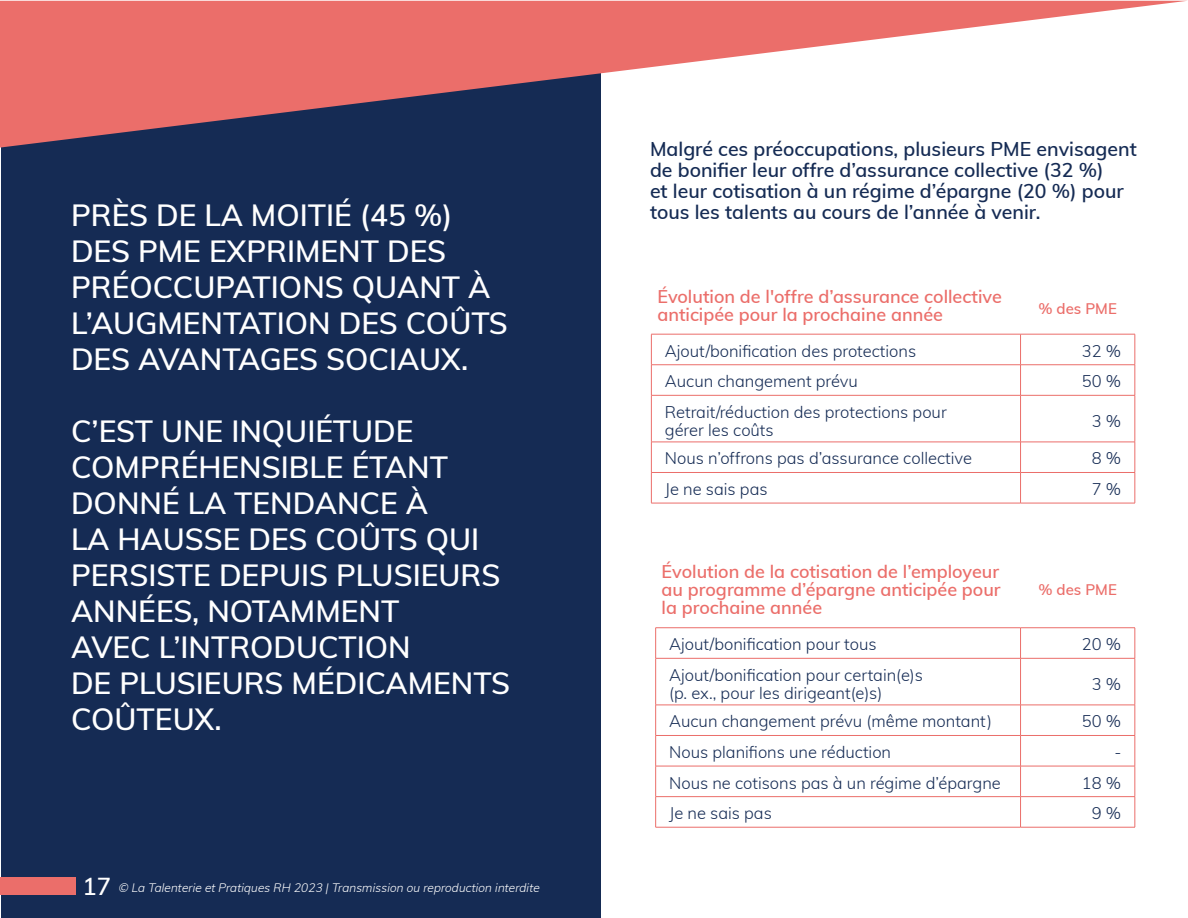
<style>
.page{position:relative;width:1188px;height:918px;background:#fff}
.page>*{position:absolute;margin:0;border:0;box-sizing:border-box;transform-origin:0 0}
.t1{font:600 30px/36px "Muli";color:#fff}
.t2{font:600 19.5px/21px "Muli";color:#152b54}
.t3{font:600 18px/18px "Muli";color:#eb6e6a}
.t4{font:300 16.5px/18px "Muli";color:#152b54}
.t5{font:600 15px "Muli";color:#eb6e6a}
.t6{font:italic 300 12px "Muli";color:#fff}
.s1{font-weight:600;font-style:normal;font-size:24px}
</style>
<div class="page">
<div style="left:1px;top:1px;width:599px;height:916px;background:#152b54"></div>
<svg style="left:651px;top:333px;width:484px;height:170px"></svg>
<hr style="left:651px;top:334px;width:370px;height:1px;background:#eb6e6a">
<hr style="left:651px;top:334px;width:1px;height:31px;background:#eb6e6a">
<hr style="left:1020px;top:334px;width:1px;height:31px;background:#eb6e6a">
<hr style="left:1135px;top:334px;width:1px;height:31px;background:#eb6e6a">
<hr style="left:651px;top:364px;width:370px;height:1px;background:#eb6e6a">
<hr style="left:651px;top:365px;width:1px;height:30px;background:#eb6e6a">
<hr style="left:1021px;top:364px;width:114px;height:1px;background:#eb6e6a">
<hr style="left:1020px;top:365px;width:1px;height:30px;background:#eb6e6a">
<hr style="left:1135px;top:365px;width:1px;height:30px;background:#eb6e6a">
<hr style="left:651px;top:395px;width:370px;height:1px;background:#eb6e6a">
<hr style="left:651px;top:396px;width:1px;height:46px;background:#eb6e6a">
<hr style="left:1021px;top:395px;width:114px;height:1px;background:#eb6e6a">
<hr style="left:1020px;top:396px;width:1px;height:46px;background:#eb6e6a">
<hr style="left:1135px;top:396px;width:1px;height:46px;background:#eb6e6a">
<hr style="left:651px;top:442px;width:370px;height:1px;background:#eb6e6a">
<hr style="left:651px;top:442px;width:1px;height:30px;background:#eb6e6a">
<hr style="left:1021px;top:442px;width:114px;height:1px;background:#eb6e6a">
<hr style="left:1020px;top:442px;width:1px;height:30px;background:#eb6e6a">
<hr style="left:1135px;top:442px;width:1px;height:30px;background:#eb6e6a">
<hr style="left:651px;top:472px;width:370px;height:1px;background:#eb6e6a">
<hr style="left:651px;top:473px;width:1px;height:30px;background:#eb6e6a">
<hr style="left:1021px;top:472px;width:114px;height:1px;background:#eb6e6a">
<hr style="left:1020px;top:473px;width:1px;height:30px;background:#eb6e6a">
<hr style="left:1135px;top:473px;width:1px;height:30px;background:#eb6e6a">
<hr style="left:651px;top:503px;width:370px;height:1px;background:#eb6e6a">
<hr style="left:1021px;top:503px;width:114px;height:1px;background:#eb6e6a">
<hr style="left:1021px;top:334px;width:114px;height:1px;background:#eb6e6a">
<svg style="left:0;top:1px;width:1185px;height:147px;fill:#eb6e6a"></svg>
<div style="left:0;top:878px;width:76px;height:17px;background:#eb6e6a"></div>
<svg style="left:656px;top:628px;width:479px;height:199px"></svg>
<hr style="left:655px;top:627px;width:366px;height:1px;background:#eb6e6a">
<hr style="left:655px;top:628px;width:1px;height:30px;background:#eb6e6a">
<hr style="left:1020px;top:628px;width:1px;height:30px;background:#eb6e6a">
<hr style="left:1135px;top:628px;width:1px;height:30px;background:#eb6e6a">
<hr style="left:655px;top:658px;width:366px;height:1px;background:#eb6e6a">
<hr style="left:655px;top:659px;width:1px;height:46px;background:#eb6e6a">
<hr style="left:1021px;top:658px;width:114px;height:1px;background:#eb6e6a">
<hr style="left:1020px;top:659px;width:1px;height:46px;background:#eb6e6a">
<hr style="left:1135px;top:659px;width:1px;height:46px;background:#eb6e6a">
<hr style="left:655px;top:705px;width:366px;height:1px;background:#eb6e6a">
<hr style="left:655px;top:705px;width:1px;height:30px;background:#eb6e6a">
<hr style="left:1021px;top:705px;width:114px;height:1px;background:#eb6e6a">
<hr style="left:1020px;top:705px;width:1px;height:30px;background:#eb6e6a">
<hr style="left:1135px;top:705px;width:1px;height:30px;background:#eb6e6a">
<hr style="left:655px;top:735px;width:366px;height:1px;background:#eb6e6a">
<hr style="left:655px;top:736px;width:1px;height:30px;background:#eb6e6a">
<hr style="left:1021px;top:735px;width:114px;height:1px;background:#eb6e6a">
<hr style="left:1020px;top:736px;width:1px;height:30px;background:#eb6e6a">
<hr style="left:1135px;top:736px;width:1px;height:30px;background:#eb6e6a">
<hr style="left:655px;top:766px;width:366px;height:1px;background:#eb6e6a">
<hr style="left:655px;top:766px;width:1px;height:30px;background:#eb6e6a">
<hr style="left:1021px;top:766px;width:114px;height:1px;background:#eb6e6a">
<hr style="left:1020px;top:766px;width:1px;height:30px;background:#eb6e6a">
<hr style="left:1135px;top:766px;width:1px;height:30px;background:#eb6e6a">
<hr style="left:655px;top:796px;width:366px;height:1px;background:#eb6e6a">
<hr style="left:655px;top:797px;width:1px;height:30px;background:#eb6e6a">
<hr style="left:1021px;top:796px;width:114px;height:1px;background:#eb6e6a">
<hr style="left:1020px;top:797px;width:1px;height:30px;background:#eb6e6a">
<hr style="left:1135px;top:797px;width:1px;height:30px;background:#eb6e6a">
<hr style="left:655px;top:827px;width:366px;height:1px;background:#eb6e6a">
<hr style="left:1021px;top:827px;width:114px;height:1px;background:#eb6e6a">
<hr style="left:1021px;top:627px;width:114px;height:1px;background:#eb6e6a">
<h1 class="t1" style="left:71px;top:196px;width:438px">PRÈS DE LA MOITIÉ (45 %)<br>DES PME EXPRIMENT DES<br>PRÉOCCUPATIONS QUANT À<br>L’AUGMENTATION DES COÛTS<br>DES AVANTAGES SOCIAUX.</h1>
<h1 class="t1" style="left:71px;top:412px;width:440px">C’EST UNE INQUIÉTUDE<br>COMPRÉHENSIBLE ÉTANT<br>DONNÉ LA TENDANCE À<br>LA HAUSSE DES COÛTS QUI<br>PERSISTE DEPUIS PLUSIEURS<br>ANNÉES, NOTAMMENT<br>AVEC L’INTRODUCTION<br>DE PLUSIEURS MÉDICAMENTS<br>COÛTEUX.</h1>
<p class="t6" style="left:83px;top:879px;width:461px"><span class="s1">1 7</span> © La Talenterie etPratiques RH 2023 |Transmission ou reproduction interdite</p>
<p class="t2" style="left:650px;top:137px;width:488px">Malgré ces préoccupations, plusieurs PME envisagent de bonifier leur offre d’assurance collective (32 %)<br>et leur cotisation à un régime d’épargne (20 %) pour tous les talents au cours de l’année à venir.</p>
<p class="t3" style="left:657px;top:286px;width:346px">Évolution de l'offre d’assurance collective anticipée pour la prochaine année</p>
<p class="t5" style="left:1038px;top:298px;width:80px">% des PME</p>
<p class="t4" style="left:665px;top:341px;width:253px">Ajout/bonification des protections</p>
<p class="t4" style="left:1082px;top:341px;width:41px">32 %</p>
<p class="t4" style="left:665px;top:372px;width:195px">Aucun changement prévu</p>
<p class="t4" style="left:1082px;top:372px;width:41px">50 %</p>
<p class="t4" style="left:665px;top:402px;width:283px">Retrait/réduction des protections pour gérer les coûts</p>
<p class="t4" style="left:1092px;top:411px;width:31px">3 %</p>
<p class="t4" style="left:665px;top:449px;width:309px">Nous n’offrons pas d’assurance collective</p>
<p class="t4" style="left:1092px;top:449px;width:31px">8 %</p>
<p class="t4" style="left:665px;top:479px;width:104px">Je ne sais pas</p>
<p class="t4" style="left:1092px;top:479px;width:31px">7 %</p>
<p class="t3" style="left:662px;top:562px;width:341px;text-align:justify">Évolution de la cotisation de l’employeur au programme d’épargne anticipée pour la prochaine année</p>
<p class="t5" style="left:1038px;top:578px;width:80px">% des PME</p>
<p class="t4" style="left:669px;top:635px;width:209px">Ajout/bonification pour tous</p>
<p class="t4" style="left:1082px;top:635px;width:41px">20 %</p>
<p class="t4" style="left:669px;top:665px;width:255px">Ajout/bonification pour certain(e)s (p. ex., pour les dirigeant(e)s)</p>
<p class="t4" style="left:1092px;top:674px;width:31px">3 %</p>
<p class="t4" style="left:669px;top:712px;width:324px">Aucun changement prévu (même montant)</p>
<p class="t4" style="left:1082px;top:712px;width:41px">50 %</p>
<p class="t4" style="left:669px;top:742px;width:224px">Nous planifions une réduction</p>
<p class="t4" style="left:1114px;top:742px;width:8px">-</p>
<p class="t4" style="left:669px;top:773px;width:333px">Nous ne cotisons pas à un régime d’épargne</p>
<p class="t4" style="left:1082px;top:773px;width:41px">18 %</p>
<p class="t4" style="left:669px;top:804px;width:104px">Je ne sais pas</p>
<p class="t4" style="left:1092px;top:804px;width:31px">9 %</p>
</div>
